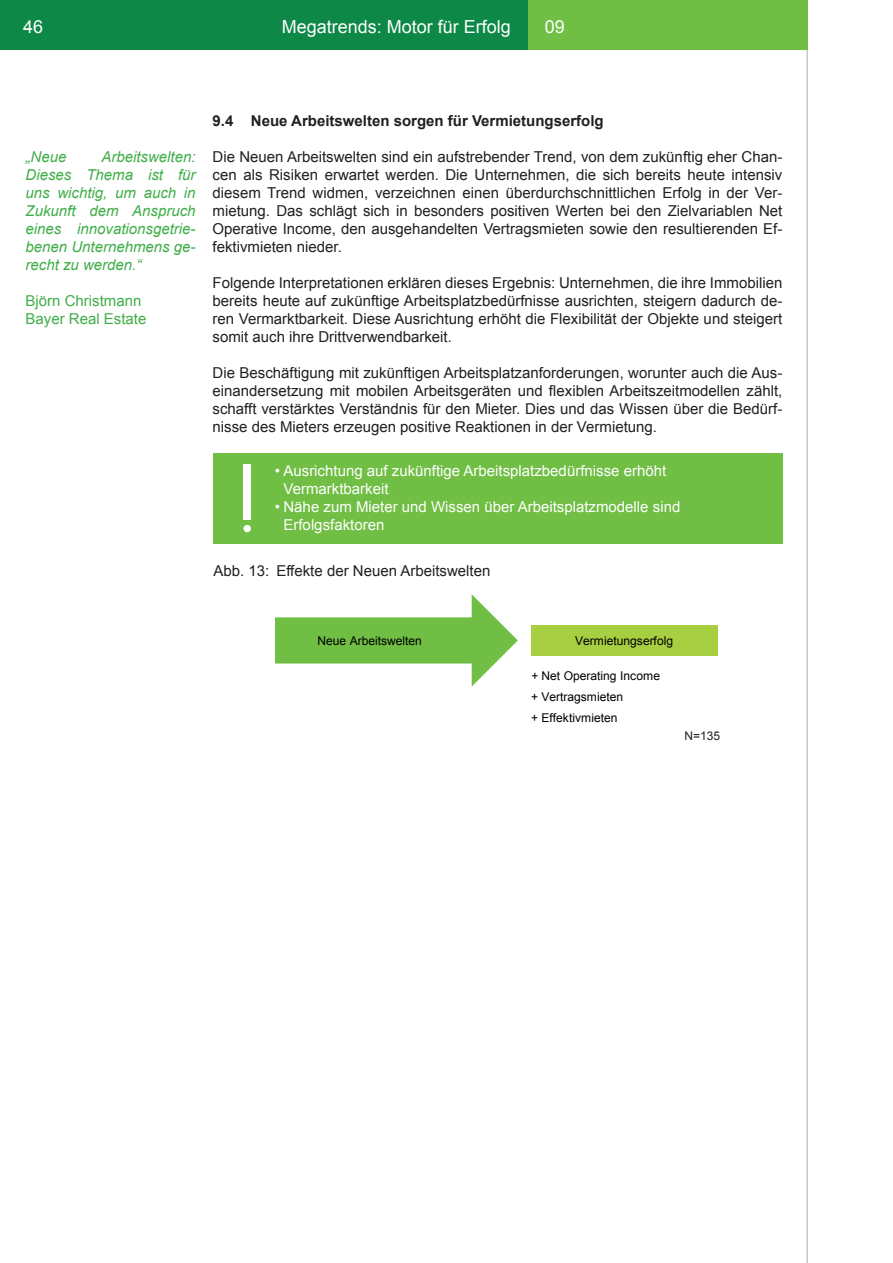
<style>
.page{position:relative;width:893px;height:1263px;background:#fff}
.page>*{position:absolute;margin:0;border:0;box-sizing:border-box;transform-origin:0 0}
.t1{font:18px "Arial";color:#fff}
.t2{font:15px/18px "Arial";color:#231f20;text-align:justify}
.t3{font:15px/18px "Arial";color:#fff}
.t4{font:italic 15px/18px "Arial";color:#40ae49;text-align:justify}
.t5{font:700 15px "Arial";color:#231f20}
.t6{font:15px/18px "Arial";color:#40ae49}
.t7{font:12px/21.1px "Arial";letter-spacing:-.005em;color:#000001}
.t8{font:12px "Arial";color:#231f20}
</style>
<div class="page">
<hr style="left:806px;top:50px;width:2px;height:1213px;background:#c7c8ca">
<div style="left:0;top:0;width:528px;height:50px;background:#0d8846"></div>
<div style="left:528px;top:0;width:280px;height:50px;background:#70be44"></div>
<div style="left:213px;top:453px;width:569px;height:90px;background:#70be44"></div>
<div style="left:243px;top:464px;width:8px;height:55px;background:#fff"></div>
<div style="left:243px;top:525px;width:8px;height:7px;background:#fff;border-radius:50%"></div>
<div style="left:531px;top:625px;width:186px;height:30px;background:#a8cf41"></div>
<svg style="left:275px;top:594px;width:243px;height:93px"></svg>
<p class="t1" style="left:23px;top:15px;width:22px">46</p>
<p class="t1" style="left:282px;top:15px;width:231px">Megatrends: Motor für Erfolg</p>
<p class="t1" style="left:545px;top:15px;width:22px">09</p>
<p class="t4" style="left:26px;top:148px;width:42px">„Neue</p>
<p class="t4" style="left:26px;top:148px;width:172px;text-indent:76px">Arbeitswelten:<br>Dieses Thema ist für uns wichtig, um auch in Zukunft dem Anspruch eines innovationsgetrie&shy;benen Unternehmens ge&shy;recht zu werden.“</p>
<p class="t6" style="left:26px;top:292px;width:122px">Björn Christmann<br>Bayer Real Estate</p>
<p class="t5" style="left:213px;top:111px;width:393px">9.4 Neue Arbeitswelten sorgen für Vermietungserfolg</p>
<p class="t2" style="left:213px;top:148px;width:571px">Die Neuen Arbeitswelten sind ein aufstrebender Trend, von dem zukünftig eher Chan&shy;cen als Risiken erwartet werden. Die Unternehmen, die sich bereits heute intensiv diesem Trend widmen, verzeichnen einen überdurchschnittlichen Erfolg in der Ver&shy;mietung. Das schlägt sich in besonders positiven Werten bei den Zielvariablen Net Operative Income, den ausgehandelten Vertragsmieten sowie den resultierenden Ef&shy;fektivmieten nieder.</p>
<p class="t2" style="left:213px;top:274px;width:571px">Folgende Interpretationen erklären dieses Ergebnis: Unternehmen, die ihre Immobilien bereits heute auf zukünftige Arbeitsplatzbedürfnisse ausrichten, steigern dadurch de&shy;ren Vermarktbarkeit. Diese Ausrichtung erhöht die Flexibilität der Objekte und steigert somit auch ihre Drittverwendbarkeit.</p>
<p class="t2" style="left:213px;top:364px;width:571px">Die Beschäftigung mit zukünftigen Arbeitsplatzanforderungen, worunter auch die Aus&shy;einandersetzung mit mobilen Arbeitsgeräten und flexiblen Arbeitszeitmodellen zählt, schafft verstärktes Verständnis für den Mieter. Dies und das Wissen über die Bedürf&shy;nisse des Mieters erzeugen positive Reaktionen in der Vermietung.</p>
<p class="t3" style="left:283px;top:462px;width:384px;text-indent:-9px">• Ausrichtung auf zukünftige Arbeitsplatzbedürfnisse erhöht<br>Vermarktbarkeit</p>
<p class="t3" style="left:283px;top:498px;width:398px;text-indent:-9px">• Nähe zum Mieter und Wissen über Arbeitsplatzmodelle sind<br>Erfolgsfaktoren</p>
<p class="t2" style="left:213px;top:562px;width:279px">Abb. 13: Effekte der Neuen Arbeitswelten</p>
<p class="t7" style="left:317px;top:630px;width:106px">Neue Arbeitswelten</p>
<p class="t7" style="left:575px;top:630px;width:99px">Vermietungserfolg</p>
<p class="t7" style="left:531px;top:665px;width:130px">+ Net Operating Income + Vertragsmieten<br>+ Effektivmieten</p>
<p class="t8" style="left:684px;top:728px;width:37px">N=135</p>
</div>
